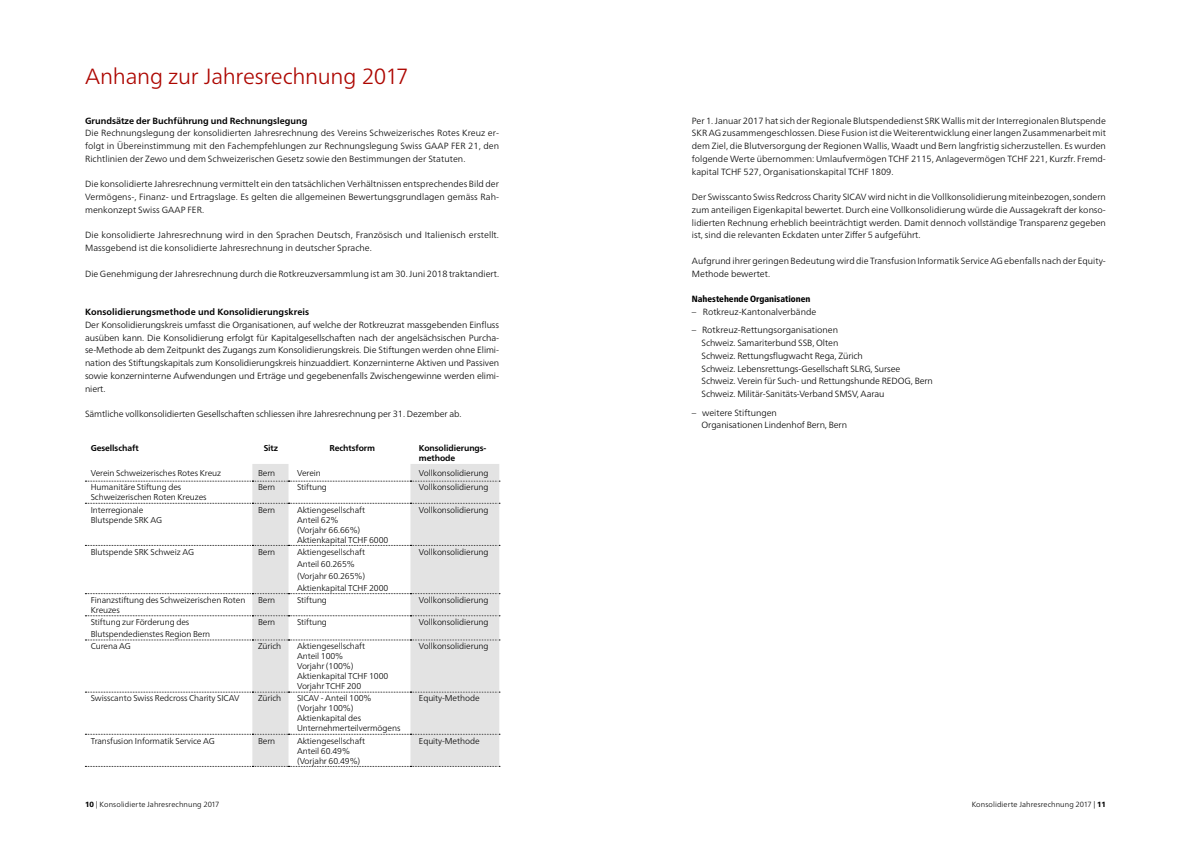
<style>
.page{position:relative;width:1191px;height:842px;background:#fff}
.page>*{position:absolute;margin:0;border:0;box-sizing:border-box;transform-origin:0 0}
.Haupttitel_22pt_rot{font:300 22px "Frutiger Neue LTW1 G";letter-spacing:-.015em;color:#ad0600}
.GT_9_pt_schwarz{font:300 9px/12.8px "Frutiger Neue LTW1 G";color:#000;text-align:justify}
.Zwischentitel_9_pt_s{font:700 9px "Frutiger Neue LTW1 G";letter-spacing:.01em;color:#000}
.GT_9_pt_schwarz-2{font:700 9px "Frutiger Neue LTW1 G";color:#000}
.GT_9_pt_schwarz-3{font:800 condensed 9px "Frutiger Neue LTW1 G";color:#000}
.Tabelle_linksbündig{font:300 8.5px/10px "Frutiger Neue LTW1 G";letter-spacing:-.01em;color:#000}
.Tabelle_linksbündig-2{font:700 8.5px/10px "Frutiger Neue LTW1 G";letter-spacing:-.01em;color:#000}
.t1{font:300 7.5px "Frutiger Neue LTW1 G";letter-spacing:.01em;color:#000}
.s1{font-weight:800}
</style>
<div class="page">
<svg style="left:252px;top:464px;width:247px;height:302px;fill:#e3e3e3"></svg>
<svg style="left:85px;top:481px;width:415px;height:1px"></svg>
<svg style="left:85px;top:503px;width:415px;height:1px"></svg>
<svg style="left:85px;top:545px;width:415px;height:1px"></svg>
<svg style="left:85px;top:593px;width:415px;height:1px"></svg>
<svg style="left:85px;top:615px;width:415px;height:1px"></svg>
<svg style="left:85px;top:640px;width:415px;height:1px"></svg>
<svg style="left:85px;top:692px;width:415px;height:1px"></svg>
<svg style="left:85px;top:734px;width:415px;height:1px"></svg>
<svg style="left:85px;top:766px;width:415px;height:1px"></svg>
<p class="Haupttitel_22pt_rot" style="left:85px;top:63px;width:325px">Anhang zur Jahresrechnung 2017</p>
<p class="GT_9_pt_schwarz-2" style="left:85px;top:115px;width:224px">Grundsätze der Buchführung und Rechnungslegung</p>
<p class="GT_9_pt_schwarz" style="left:85px;top:127px;width:415px">Die Rechnungslegung der konsolidierten Jahresrechnung des Vereins Schweizerisches Rotes Kreuz er&shy;folgt in Übereinstimmung mit den Fachempfehlungen zur Rechnungslegung Swiss GAAP FER 21, den Richtlinien der Zewo und dem Schweizerischen Gesetz sowie den Bestimmungen der Statuten.</p>
<p class="GT_9_pt_schwarz" style="left:85px;top:178px;width:415px">Die konsolidierte Jahresrechnung vermittelt ein den tatsächlichen Verhältnissen entsprechendes Bild der Vermögens-, Finanz- und Ertragslage. Es gelten die allgemeinen Bewertungsgrundlagen gemäss Rah&shy;menkonzept Swiss GAAP FER.</p>
<p class="GT_9_pt_schwarz" style="left:85px;top:229px;width:415px">Die konsolidierte Jahresrechnung wird in den Sprachen Deutsch, Französisch und Italienisch erstellt.<br>Massgebend ist die konsolidierte Jahresrechnung in deutscher Sprache.</p>
<p class="GT_9_pt_schwarz" style="left:85px;top:267px;width:415px">Die Genehmigung der Jahresrechnung durch die Rotkreuzversammlung ist am 30. Juni 2018 traktandiert.</p>
<p class="Zwischentitel_9_pt_s" style="left:85px;top:306px;width:226px">Konsolidierungsmethode und Konsolidierungskreis</p>
<p class="GT_9_pt_schwarz" style="left:85px;top:318px;width:415px">Der Konsolidierungskreis umfasst die Organisationen, auf welche der Rotkreuzrat massgebenden Einfluss ausüben kann. Die Konsolidierung erfolgt für Kapitalgesellschaften nach der angelsächsischen Purcha&shy;se-Methode ab dem Zeitpunkt des Zugangs zum Konsolidierungskreis. Die Stiftungen werden ohne Elimi&shy;nation des Stiftungskapitals zum Konsolidierungskreis hinzuaddiert. Konzerninterne Aktiven und Passiven sowie konzerninterne Aufwendungen und Erträge und gegebenenfalls Zwischengewinne werden elimi&shy;niert.</p>
<p class="GT_9_pt_schwarz" style="left:85px;top:407px;width:378px">Sämtliche vollkonsolidierten Gesellschaften schliessen ihre Jahresrechnung per 31. Dezember ab.</p>
<p class="Tabelle_linksbündig-2" style="left:91px;top:443px;width:49px">Gesellschaft</p>
<p class="Tabelle_linksbündig-2" style="left:264px;top:443px;width:16px">Sitz</p>
<p class="Tabelle_linksbündig-2" style="left:329px;top:443px;width:47px">Rechtsform</p>
<p class="Tabelle_linksbündig-2" style="left:419px;top:443px;width:69px">Konsolidierungs&shy;methode</p>
<p class="Tabelle_linksbündig" style="left:91px;top:468px;width:132px">Verein Schweizerisches Rotes Kreuz</p>
<p class="Tabelle_linksbündig" style="left:258px;top:468px;width:19px">Bern</p>
<p class="Tabelle_linksbündig" style="left:297px;top:468px;width:25px">Verein</p>
<p class="Tabelle_linksbündig" style="left:419px;top:468px;width:71px">Vollkonsolidierung</p>
<p class="Tabelle_linksbündig" style="left:91px;top:482px;width:117px">Humanitäre Stiftung des<br>Schweizerischen Roten Kreuzes</p>
<p class="Tabelle_linksbündig" style="left:258px;top:482px;width:19px">Bern</p>
<p class="Tabelle_linksbündig" style="left:297px;top:482px;width:31px">Stiftung</p>
<p class="Tabelle_linksbündig" style="left:419px;top:482px;width:71px">Vollkonsolidierung</p>
<p class="Tabelle_linksbündig" style="left:91px;top:504px;width:54px">Interregionale</p>
<p class="Tabelle_linksbündig" style="left:91px;top:514px;width:73px">Blutspende SRK AG</p>
<p class="Tabelle_linksbündig" style="left:258px;top:504px;width:19px">Bern</p>
<p class="Tabelle_linksbündig" style="left:297px;top:504px;width:70px">Aktiengesellschaft</p>
<p class="Tabelle_linksbündig" style="left:297px;top:514px;width:43px">Anteil 62%</p>
<p class="Tabelle_linksbündig" style="left:297px;top:524px;width:65px">(Vorjahr 66.66%)</p>
<p class="Tabelle_linksbündig" style="left:297px;top:534px;width:93px">Aktienkapital TCHF 6000</p>
<p class="Tabelle_linksbündig" style="left:419px;top:504px;width:71px">Vollkonsolidierung</p>
<p class="Tabelle_linksbündig" style="left:91px;top:547px;width:105px">Blutspende SRK Schweiz AG</p>
<p class="Tabelle_linksbündig" style="left:258px;top:547px;width:19px">Bern</p>
<p class="Tabelle_linksbündig" style="left:297px;top:547px;width:70px">Aktiengesellschaft</p>
<p class="Tabelle_linksbündig" style="left:297px;top:559px;width:59px">Anteil 60.265%</p>
<p class="Tabelle_linksbündig" style="left:297px;top:571px;width:70px">(Vorjahr 60.265%)</p>
<p class="Tabelle_linksbündig" style="left:297px;top:583px;width:93px">Aktienkapital TCHF 2000</p>
<p class="Tabelle_linksbündig" style="left:419px;top:547px;width:71px">Vollkonsolidierung</p>
<p class="Tabelle_linksbündig" style="left:91px;top:595px;width:156px">Finanzstiftung des Schweizerischen Roten<br>Kreuzes</p>
<p class="Tabelle_linksbündig" style="left:258px;top:595px;width:19px">Bern</p>
<p class="Tabelle_linksbündig" style="left:297px;top:595px;width:31px">Stiftung</p>
<p class="Tabelle_linksbündig" style="left:419px;top:595px;width:71px">Vollkonsolidierung</p>
<p class="Tabelle_linksbündig" style="left:91px;top:616px;width:121px;line-height:12px">Stiftung zur Förderung des<br>Blutspendedienstes Region Bern</p>
<p class="Tabelle_linksbündig" style="left:258px;top:617px;width:19px">Bern</p>
<p class="Tabelle_linksbündig" style="left:297px;top:617px;width:31px">Stiftung</p>
<p class="Tabelle_linksbündig" style="left:419px;top:617px;width:71px">Vollkonsolidierung</p>
<p class="Tabelle_linksbündig" style="left:91px;top:641px;width:42px">Curena AG</p>
<p class="Tabelle_linksbündig" style="left:258px;top:641px;width:25px">Zürich</p>
<p class="Tabelle_linksbündig" style="left:297px;top:641px;width:70px">Aktiengesellschaft</p>
<p class="Tabelle_linksbündig" style="left:297px;top:651px;width:48px">Anteil 100%</p>
<p class="Tabelle_linksbündig" style="left:297px;top:661px;width:58px">Vorjahr (100%)</p>
<p class="Tabelle_linksbündig" style="left:297px;top:671px;width:93px">Aktienkapital TCHF 1000</p>
<p class="Tabelle_linksbündig" style="left:297px;top:681px;width:66px">Vorjahr TCHF 200</p>
<p class="Tabelle_linksbündig" style="left:419px;top:641px;width:71px">Vollkonsolidierung</p>
<p class="Tabelle_linksbündig" style="left:91px;top:693px;width:150px">Swisscanto Swiss Redcross Charity SICAV</p>
<p class="Tabelle_linksbündig" style="left:258px;top:693px;width:25px">Zürich</p>
<p class="Tabelle_linksbündig" style="left:297px;top:693px;width:76px">SICAV - Anteil 100%</p>
<p class="Tabelle_linksbündig" style="left:297px;top:703px;width:58px">(Vorjahr 100%)</p>
<p class="Tabelle_linksbündig" style="left:297px;top:713px;width:105px">Aktienkapital des<br>Unternehmerteilvermögens</p>
<p class="Tabelle_linksbündig" style="left:91px;top:735px;width:125px">Transfusion Informatik Service AG</p>
<p class="Tabelle_linksbündig" style="left:258px;top:735px;width:19px">Bern</p>
<p class="Tabelle_linksbündig" style="left:297px;top:735px;width:70px">Aktiengesellschaft</p>
<p class="Tabelle_linksbündig" style="left:297px;top:745px;width:54px">Anteil 60.49%</p>
<p class="Tabelle_linksbündig" style="left:297px;top:755px;width:65px">(Vorjahr 60.49%)</p>
<p class="Tabelle_linksbündig" style="left:419px;top:693px;width:62px">Equity-Methode</p>
<p class="Tabelle_linksbündig" style="left:419px;top:735px;width:62px">Equity-Methode</p>
<p class="GT_9_pt_schwarz" style="left:692px;top:114px;width:415px">Per 1. Januar 2017 hat sich der Regionale Blutspendedienst SRK Wallis mit der Interregionalen Blutspende SKR AG zusammengeschlossen. Diese Fusion ist die Weiterentwicklung einer langen Zusammenarbeit mit dem Ziel, die Blutversorgung der Regionen Wallis, Waadt und Bern langfristig sicherzustellen. Es wurden folgende Werte übernommen: Umlaufvermögen TCHF 2115, Anlagevermögen TCHF 221, Kurzfr. Fremd&shy;kapital TCHF 527, Organisationskapital TCHF 1809.</p>
<p class="GT_9_pt_schwarz" style="left:692px;top:191px;width:415px">Der Swisscanto Swiss Redcross Charity SICAV wird nicht in die Vollkonsolidierung miteinbezogen, sondern zum anteiligen Eigenkapital bewertet. Durch eine Vollkonsolidierung würde die Aussagekraft der konso&shy;lidierten Rechnung erheblich beeinträchtigt werden. Damit dennoch vollständige Transparenz gegeben ist, sind die relevanten Eckdaten unter Ziffer 5 aufgeführt.</p>
<p class="GT_9_pt_schwarz" style="left:692px;top:254px;width:415px">Aufgrund ihrer geringen Bedeutung wird die Transfusion Informatik Service AG ebenfalls nach der Equity-<br>Methode bewertet.</p>
<p class="GT_9_pt_schwarz-3" style="left:692px;top:294px;width:120px">Nahestehende Organisationen</p>
<p class="GT_9_pt_schwarz" style="left:692px;top:305px;width:126px">– Rotkreuz-Kantonalverbände</p>
<p class="GT_9_pt_schwarz" style="left:692px;top:324px;width:148px">– Rotkreuz-Rettungsorganisationen</p>
<p class="GT_9_pt_schwarz" style="left:701px;top:337px;width:138px">Schweiz. Samariterbund SSB, Olten</p>
<p class="GT_9_pt_schwarz" style="left:701px;top:349px;width:163px">Schweiz. Rettungsflugwacht Rega, Zürich</p>
<p class="GT_9_pt_schwarz" style="left:701px;top:362px;width:200px">Schweiz. Lebensrettungs-Gesellschaft SLRG, Sursee</p>
<p class="GT_9_pt_schwarz" style="left:701px;top:375px;width:233px">Schweiz. Verein für Such- und Rettungshunde REDOG, Bern</p>
<p class="GT_9_pt_schwarz" style="left:701px;top:388px;width:184px">Schweiz. Militär-Sanitäts-Verband SMSV, Aarau</p>
<p class="GT_9_pt_schwarz" style="left:692px;top:406px;width:87px">– weitere Stiftungen</p>
<p class="GT_9_pt_schwarz" style="left:701px;top:419px;width:147px">Organisationen Lindenhof Bern, Bern</p>
<p class="t1" style="left:85px;top:799px;width:136px"><span class="s1">10</span> | Konsolidierte Jahresrechnung 2017</p>
<p class="t1" style="left:971px;top:799px;width:136px">Konsolidierte Jahresrechnung 2017 | <span class="s1">11</span></p>
</div>
